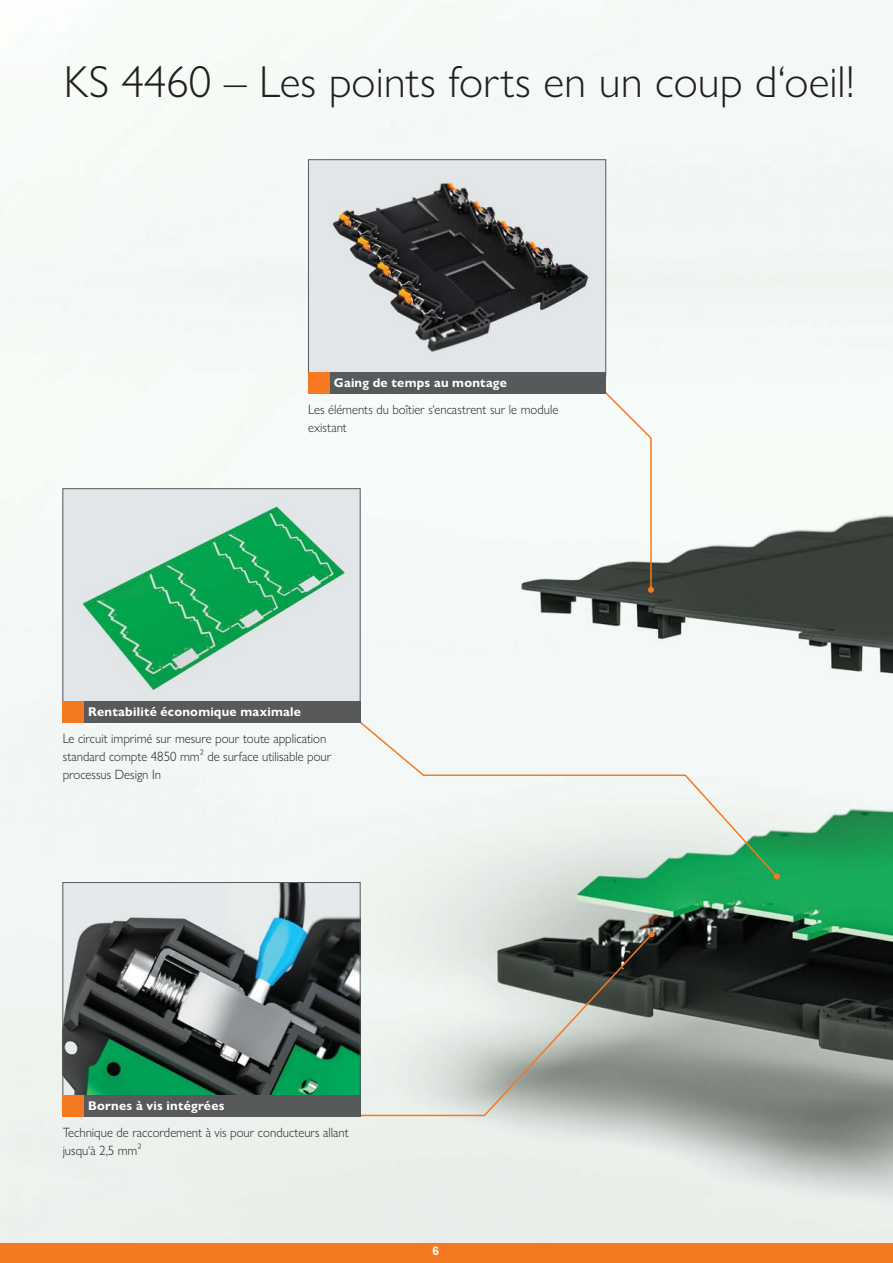
<style>
.page{position:relative;width:893px;height:1263px;background:#fff}
.page>*{position:absolute;margin:0;border:0;box-sizing:border-box;transform-origin:0 0}
.t1{font:300 45px "Gill Sans Nova";color:#231f20}
.t2{font:300 13.5px/18px "Gill Sans Nova";color:#231f20;scale:.95 1}
.t3{font:700 12.75px "Gill Sans Nova";letter-spacing:.02em;color:#fff}
.t4{font:700 12px "Arial";color:#fff}
</style>
<div class="page">
<div style="left:0;top:1242px;width:893px;height:21px;background:#f47920"></div>
<img style="left:0;top:0;width:893px;height:1243px">
<svg style="left:598px;top:385px;width:56px;height:208px"></svg>
<svg style="left:357px;top:719px;width:422px;height:160px"></svg>
<svg style="left:774px;top:873px;width:6px;height:6px"></svg>
<svg style="left:359px;top:932px;width:295px;height:185px;background:#b3b8b2"></svg>
<svg style="left:649px;top:931px;width:6px;height:6px"></svg>
<img style="left:310px;top:162px;width:294px;height:210px">
<div style="left:308px;top:160px;width:298px;height:216px;border:1px solid #58595b"></div>
<img style="left:65px;top:884px;width:293px;height:211px">
<div style="left:63px;top:882px;width:297px;height:217px;border:1px solid #58595b"></div>
<img style="left:65px;top:490px;width:293px;height:211px">
<div style="left:63px;top:488px;width:297px;height:217px;border:1px solid #58595b"></div>
<div style="left:308px;top:372px;width:298px;height:21px;background:#58595b"></div>
<div style="left:63px;top:1095px;width:297px;height:21px;background:#58595b"></div>
<div style="left:63px;top:701px;width:297px;height:21px;background:#58595b"></div>
<div style="left:63px;top:1095px;width:21px;height:21px;background:#f47920"></div>
<div style="left:63px;top:701px;width:21px;height:21px;background:#f47920"></div>
<div style="left:308px;top:372px;width:21px;height:21px;background:#f47920"></div>
<h1 class="t1" style="left:64px;top:66px;width:792px">KS 4460 – Les points forts en un coup d‘oeil!</h1>
<p class="t3" style="left:334px;top:379px;width:175px">Gaing de temps au montage</p>
<p class="t2" style="left:308px;top:402px;width:265px">Les éléments du boîtier s‘encastrent sur le module existant</p>
<p class="t3" style="left:88px;top:708px;width:214px">Rentabilité économique maximale</p>
<p class="t2" style="left:63px;top:731px;width:284px">Le circuit imprimé sur mesure pour toute application standard compte 4850 mm2 de surface utilisable pour processus Design In</p>
<p class="t3" style="left:88px;top:1102px;width:138px">Bornes à vis intégrées</p>
<p class="t2" style="left:63px;top:1125px;width:303px">Technique de raccordement à vis pour conducteurs allant jusqu‘à 2,5 mm2</p>
<p class="t4" style="left:433px;top:1244px;width:8px">6</p>
</div>
